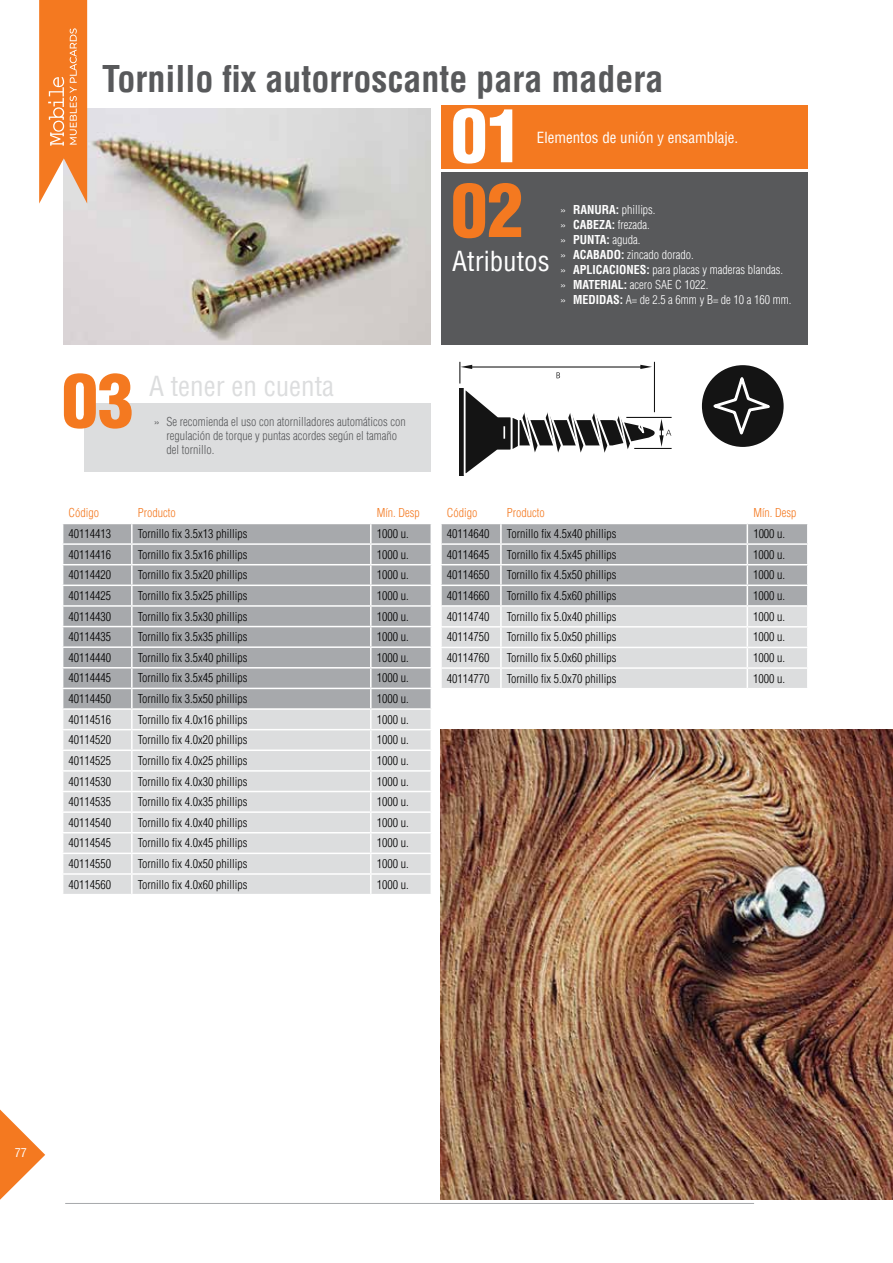
<style>
.page{position:relative;width:893px;height:1263px;background:#fff}
.page>*{position:absolute;margin:0;border:0;box-sizing:border-box;transform-origin:0 0}
.t1{font:900 condensed 72px "Helvetica LT Std";color:#f47920}
.t2{font:900 condensed 72px "Helvetica LT Std";color:#fff}
.t3{font:700 condensed 36px "Helvetica LT Std";color:#58595b}
.t4{font:condensed 27px "Helvetica LT Std";color:#dcddde}
.t5{font:condensed 27px "Helvetica LT Std";color:#fff}
.t6{font:condensed 15px "Helvetica LT Std";color:#fff}
.t7{font:300 condensed 12px "Helvetica LT Std";color:#000}
.t8{font:300 condensed 12px/15px "Helvetica LT Std";color:#fff}
.t9{font:300 condensed 12px/14.4px "Helvetica LT Std";color:#58595b}
.t10{font:300 condensed 12px "Helvetica LT Std";color:#f47920}
.t11{font:condensed 12px "Helvetica LT Std";color:#fff}
.s1{font-weight:700}
</style>
<div class="page">
<svg style="left:0;top:1109px;width:45px;height:91px"></svg>
<div style="left:441px;top:105px;width:367px;height:63px;background:#f47920"></div>
<hr style="left:65px;top:1203px;width:689px;height:1px;background:#a7a9ac">
<svg style="left:63px;top:524px;width:368px;height:370px;background:#c6c7c9"></svg>
<svg style="left:441px;top:523px;width:367px;height:165px;background:#c6c7c9"></svg>
<svg style="left:700px;top:364px;width:85px;height:84px"></svg>
<div style="left:699px;top:362px;width:88px;height:88px;border:3px solid #fff;border-radius:50%"></div>
<svg style="left:705px;top:369px;width:74px;height:73px"></svg>
<hr style="left:634px;top:448px;width:38px;height:1px;background:#141414">
<hr style="left:626px;top:417px;width:46px;height:1px;background:#141414">
<svg style="left:459px;top:362px;width:212px;height:114px"></svg>
<img style="left:64px;top:108px;width:367px;height:237px">
<div style="left:441px;top:172px;width:367px;height:173px;background:#58595b"></div>
<div style="left:84px;top:403px;width:347px;height:69px;background:#dcddde"></div>
<img style="left:440px;top:729px;width:453px;height:470px">
<svg style="left:39px;top:0;width:48px;height:204px;background:#f38e44"></svg>
<h2 class="t3" style="left:102px;top:56px;width:563px">Tornillo fix autorroscante para madera</h2>
<p class="t6" style="left:537px;top:128px;width:203px">Elementos de unión y ensamblaje.</p>
<h1 class="t1" style="left:451px;top:165px;width:73px">02</h1>
<h3 class="t5" style="left:452px;top:244px;width:99px">Atributos</h3>
<h1 class="t2" style="left:451px;top:90px;width:73px">01</h1>
<p class="t8" style="left:560px;top:202px;width:233px">» <span class="s1">RANURA:</span> phillips.<br>» <span class="s1">CABEZA:</span> frezada.<br>» <span class="s1">PUNTA:</span> aguda.<br>» <span class="s1">ACABADO:</span> zincado dorado.<br>» <span class="s1">APLICACIONES:</span> para placas y maderas blandas. » <span class="s1">MATERIAL:</span> acero SAE C 1022.<br>» <span class="s1">MEDIDAS:</span> A= de 2.5 a 6mm y B= de 10 a 160 mm.</p>
<h1 class="t1" style="left:62px;top:355px;width:74px">03</h1>
<h3 class="t4" style="left:149px;top:369px;width:187px">A tener en cuenta</h3>
<p class="t9" style="left:166px;top:414px;width:241px;text-indent:-13px">» Se recomienda el uso con atornilladores automáticos con regulación de torque y puntas acordes según el tamaño del tornillo.</p>
<p class="t10" style="left:69px;top:506px;width:32px">Código</p>
<p class="t10" style="left:138px;top:506px;width:39px">Producto</p>
<p class="t10" style="left:377px;top:506px;width:45px">Mín. Desp</p>
<p class="t7" style="left:69px;top:526px;width:44px">40114413</p>
<p class="t7" style="left:138px;top:526px;width:111px">Tornillo fix 3.5x13 phillips</p>
<p class="t7" style="left:377px;top:526px;width:33px">1000 u.</p>
<p class="t7" style="left:69px;top:547px;width:44px">40114416</p>
<p class="t7" style="left:138px;top:547px;width:111px">Tornillo fix 3.5x16 phillips</p>
<p class="t7" style="left:377px;top:547px;width:33px">1000 u.</p>
<p class="t7" style="left:69px;top:567px;width:44px">40114420</p>
<p class="t7" style="left:138px;top:567px;width:111px">Tornillo fix 3.5x20 phillips</p>
<p class="t7" style="left:377px;top:567px;width:33px">1000 u.</p>
<p class="t7" style="left:69px;top:588px;width:44px">40114425</p>
<p class="t7" style="left:138px;top:588px;width:111px">Tornillo fix 3.5x25 phillips</p>
<p class="t7" style="left:377px;top:588px;width:33px">1000 u.</p>
<p class="t7" style="left:69px;top:609px;width:44px">40114430</p>
<p class="t7" style="left:138px;top:609px;width:111px">Tornillo fix 3.5x30 phillips</p>
<p class="t7" style="left:377px;top:609px;width:33px">1000 u.</p>
<p class="t7" style="left:69px;top:629px;width:44px">40114435</p>
<p class="t7" style="left:138px;top:629px;width:111px">Tornillo fix 3.5x35 phillips</p>
<p class="t7" style="left:377px;top:629px;width:33px">1000 u.</p>
<p class="t7" style="left:69px;top:650px;width:44px">40114440</p>
<p class="t7" style="left:138px;top:650px;width:111px">Tornillo fix 3.5x40 phillips</p>
<p class="t7" style="left:377px;top:650px;width:33px">1000 u.</p>
<p class="t7" style="left:69px;top:671px;width:44px">40114445</p>
<p class="t7" style="left:138px;top:671px;width:111px">Tornillo fix 3.5x45 phillips</p>
<p class="t7" style="left:377px;top:671px;width:33px">1000 u.</p>
<p class="t7" style="left:69px;top:691px;width:44px">40114450</p>
<p class="t7" style="left:138px;top:691px;width:111px">Tornillo fix 3.5x50 phillips</p>
<p class="t7" style="left:377px;top:691px;width:33px">1000 u.</p>
<p class="t7" style="left:69px;top:712px;width:44px">40114516</p>
<p class="t7" style="left:138px;top:712px;width:111px">Tornillo fix 4.0x16 phillips</p>
<p class="t7" style="left:377px;top:712px;width:33px">1000 u.</p>
<p class="t7" style="left:69px;top:732px;width:44px">40114520</p>
<p class="t7" style="left:138px;top:732px;width:111px">Tornillo fix 4.0x20 phillips</p>
<p class="t7" style="left:377px;top:732px;width:33px">1000 u.</p>
<p class="t7" style="left:69px;top:753px;width:44px">40114525</p>
<p class="t7" style="left:138px;top:753px;width:111px">Tornillo fix 4.0x25 phillips</p>
<p class="t7" style="left:377px;top:753px;width:33px">1000 u.</p>
<p class="t7" style="left:69px;top:774px;width:44px">40114530</p>
<p class="t7" style="left:138px;top:774px;width:111px">Tornillo fix 4.0x30 phillips</p>
<p class="t7" style="left:377px;top:774px;width:33px">1000 u.</p>
<p class="t7" style="left:69px;top:794px;width:44px">40114535</p>
<p class="t7" style="left:138px;top:794px;width:111px">Tornillo fix 4.0x35 phillips</p>
<p class="t7" style="left:377px;top:794px;width:33px">1000 u.</p>
<p class="t7" style="left:69px;top:815px;width:44px">40114540</p>
<p class="t7" style="left:138px;top:815px;width:111px">Tornillo fix 4.0x40 phillips</p>
<p class="t7" style="left:377px;top:815px;width:33px">1000 u.</p>
<p class="t7" style="left:69px;top:835px;width:44px">40114545</p>
<p class="t7" style="left:138px;top:835px;width:111px">Tornillo fix 4.0x45 phillips</p>
<p class="t7" style="left:377px;top:835px;width:33px">1000 u.</p>
<p class="t7" style="left:69px;top:856px;width:44px">40114550</p>
<p class="t7" style="left:138px;top:856px;width:111px">Tornillo fix 4.0x50 phillips</p>
<p class="t7" style="left:377px;top:856px;width:33px">1000 u.</p>
<p class="t7" style="left:69px;top:877px;width:44px">40114560</p>
<p class="t7" style="left:138px;top:877px;width:111px">Tornillo fix 4.0x60 phillips</p>
<p class="t7" style="left:377px;top:877px;width:33px">1000 u.</p>
<p class="t10" style="left:447px;top:506px;width:32px">Código</p>
<p class="t10" style="left:507px;top:506px;width:39px">Producto</p>
<p class="t10" style="left:753px;top:506px;width:45px">Mín. Desp</p>
<p class="t7" style="left:447px;top:526px;width:44px">40114640</p>
<p class="t7" style="left:507px;top:526px;width:111px">Tornillo fix 4.5x40 phillips</p>
<p class="t7" style="left:753px;top:526px;width:33px">1000 u.</p>
<p class="t7" style="left:447px;top:547px;width:44px">40114645</p>
<p class="t7" style="left:507px;top:547px;width:111px">Tornillo fix 4.5x45 phillips</p>
<p class="t7" style="left:753px;top:547px;width:33px">1000 u.</p>
<p class="t7" style="left:447px;top:567px;width:44px">40114650</p>
<p class="t7" style="left:507px;top:567px;width:111px">Tornillo fix 4.5x50 phillips</p>
<p class="t7" style="left:753px;top:567px;width:33px">1000 u.</p>
<p class="t7" style="left:447px;top:588px;width:44px">40114660</p>
<p class="t7" style="left:507px;top:588px;width:111px">Tornillo fix 4.5x60 phillips</p>
<p class="t7" style="left:753px;top:588px;width:33px">1000 u.</p>
<p class="t7" style="left:447px;top:609px;width:44px">40114740</p>
<p class="t7" style="left:507px;top:609px;width:111px">Tornillo fix 5.0x40 phillips</p>
<p class="t7" style="left:753px;top:609px;width:33px">1000 u.</p>
<p class="t7" style="left:447px;top:630px;width:44px">40114750</p>
<p class="t7" style="left:507px;top:630px;width:111px">Tornillo fix 5.0x50 phillips</p>
<p class="t7" style="left:753px;top:630px;width:33px">1000 u.</p>
<p class="t7" style="left:447px;top:650px;width:44px">40114760</p>
<p class="t7" style="left:507px;top:650px;width:111px">Tornillo fix 5.0x60 phillips</p>
<p class="t7" style="left:753px;top:650px;width:33px">1000 u.</p>
<p class="t7" style="left:447px;top:671px;width:44px">40114770</p>
<p class="t7" style="left:507px;top:671px;width:111px">Tornillo fix 5.0x70 phillips</p>
<p class="t7" style="left:753px;top:671px;width:33px">1000 u.</p>
<p class="t11" style="left:15px;top:1145px;width:13px">77</p>
</div>
